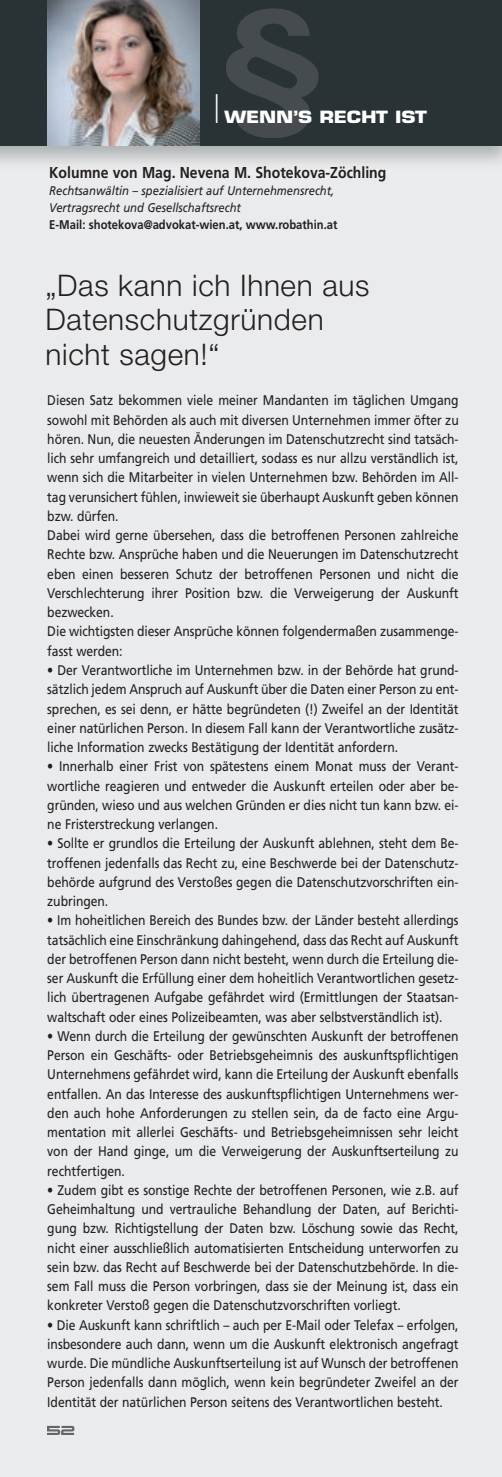
<style>
.page{position:relative;width:502px;height:1477px;background:#fff}
.page>*{position:absolute;margin:0;border:0;box-sizing:border-box;transform-origin:0 0}
.t1{font:38.5px "Eurostile";color:#fff;scale:.45 1}
.t2{font:300 29.75px/34.5px "Helvetica Neue";letter-spacing:.02em;color:#231f20}
.t3{font:700 16.45px "Eurostile";letter-spacing:-.015em;color:#fff;scale:1.2 1}
.t4{font:700 15.75px "Frutiger";color:#231f20;scale:.89 1}
.t5{font:14px/19.2px "Frutiger";letter-spacing:-.005em;color:#231f20;text-align:justify;scale:.87 1}
.t6{font:italic 12.6px/17px "Frutiger";color:#231f20;scale:.89 1}
.t7{font:700 12.6px "Frutiger";color:#231f20;scale:.89 1}
</style>
<div class="page">
<div style="left:0;top:137px;width:501px;height:1340px;background:#e9ebec"></div>
<div style="left:0;top:0;width:501px;height:146px;background:#293234"></div>
<img style="left:47px;top:0;width:152px;height:146px">
<svg style="left:226px;top:8px;width:92px;height:130px"></svg>
<svg style="left:47px;top:1426px;width:27px;height:9px"></svg>
<h1 class="t1" style="left:215px;top:94px;width:10px">I</h1>
<p class="t3" style="left:224px;top:111px;width:170px">WENN’S RECHT IST</p>
<p class="t4" style="left:49px;top:167px;width:380px">Kolumne von Mag. Nevena M. Shotekova-Zöchling</p>
<p class="t6" style="left:49px;top:183px;width:321px">Rechtsanwältin – spezialisiert auf Unternehmensrecht,<br>Vertragsrecht und Gesellschaftsrecht</p>
<p class="t7" style="left:49px;top:220px;width:325px">E-Mail: shotekova@advokat-wien.at, www.robathin.at</p>
<h2 class="t2" style="left:45px;top:271px;width:325px">„Das kann ich Ihnen aus<br>Datenschutzgründen nicht sagen!“</h2>
<p class="t5" style="left:47px;top:392px;width:474px;text-align:left">Diesen Satz bekommen viele meiner Mandanten im täglichen Umgang sowohl mit Behörden als auch mit diversen Unternehmen immer öfter zu hören. Nun, die neuesten Änderungen im Datenschutzrecht sind tatsäch&shy;lich sehr umfangreich und detailliert, sodass es nur allzu verständlich ist, wenn sich die Mitarbeiter in vielen Unternehmen bzw. Behörden im All&shy;tag verunsichert fühlen, inwieweit sie überhaupt Auskunft geben können bzw. dürfen.<br>Dabei wird gerne übersehen, dass die betroffenen Personen zahlreiche Rechte bzw. Ansprüche haben und die Neuerungen im Datenschutzrecht eben einen besseren Schutz der betroffenen Personen und nicht die Verschlechterung ihrer Position bzw. die Verweigerung der Auskunft bezwecken.<br>Die wichtigsten dieser Ansprüche können folgendermaßen zusammenge&shy;fasst werden:</p>
<p class="t5" style="left:47px;top:661px;width:474px">• Der Verantwortliche im Unternehmen bzw. in der Behörde hat grund&shy;sätzlich jedem Anspruch auf Auskunft über die Daten einer Person zu ent&shy;sprechen, es sei denn, er hätte begründeten (!) Zweifel an der Identität einer natürlichen Person. In diesem Fall kann der Verantwortliche zusätz&shy;liche Information zwecks Bestätigung der Identität anfordern.</p>
<p class="t5" style="left:47px;top:758px;width:474px">• Innerhalb einer Frist von spätestens einem Monat muss der Verant&shy;wortliche reagieren und entweder die Auskunft erteilen oder aber be&shy;gründen, wieso und aus welchen Gründen er dies nicht tun kann bzw. ei&shy;ne Fristerstreckung verlangen.</p>
<p class="t5" style="left:47px;top:835px;width:474px">• Sollte er grundlos die Erteilung der Auskunft ablehnen, steht dem Be&shy;troffenen jedenfalls das Recht zu, eine Beschwerde bei der Datenschutz&shy;behörde aufgrund des Verstoßes gegen die Datenschutzvorschriften ein&shy;zubringen.</p>
<p class="t5" style="left:47px;top:912px;width:474px">• Im hoheitlichen Bereich des Bundes bzw. der Länder besteht allerdings tatsächlich eine Einschränkung dahingehend, dass das Recht auf Auskunft der betroffenen Person dann nicht besteht, wenn durch die Erteilung die&shy;ser Auskunft die Erfüllung einer dem hoheitlich Verantwortlichen gesetz&shy;lich übertragenen Aufgabe gefährdet wird (Ermittlungen der Staatsan&shy;waltschaft oder eines Polizeibeamten, was aber selbstverständlich ist).</p>
<p class="t5" style="left:47px;top:1027px;width:474px">• Wenn durch die Erteilung der gewünschten Auskunft der betroffenen Person ein Geschäfts- oder Betriebsgeheimnis des auskunftspflichtigen Unternehmens gefährdet wird, kann die Erteilung der Auskunft ebenfalls entfallen. An das Interesse des auskunftspflichtigen Unternehmens wer&shy;den auch hohe Anforderungen zu stellen sein, da de facto eine Argu&shy;mentation mit allerlei Geschäfts- und Betriebsgeheimnissen sehr leicht von der Hand ginge, um die Verweigerung der Auskunftserteilung zu rechtfertigen.</p>
<p class="t5" style="left:47px;top:1181px;width:474px">• Zudem gibt es sonstige Rechte der betroffenen Personen, wie z.B. auf Geheimhaltung und vertrauliche Behandlung der Daten, auf Berichti&shy;gung bzw. Richtigstellung der Daten bzw. Löschung sowie das Recht, nicht einer ausschließlich automatisierten Entscheidung unterworfen zu sein bzw. das Recht auf Beschwerde bei der Datenschutzbehörde. In die&shy;sem Fall muss die Person vorbringen, dass sie der Meinung ist, dass ein konkreter Verstoß gegen die Datenschutzvorschriften vorliegt.</p>
<p class="t5" style="left:47px;top:1316px;width:474px">• Die Auskunft kann schriftlich – auch per E-Mail oder Telefax – erfolgen, insbesondere auch dann, wenn um die Auskunft elektronisch angefragt wurde. Die mündliche Auskunftserteilung ist auf Wunsch der betroffenen Person jedenfalls dann möglich, wenn kein begründeter Zweifel an der Identität der natürlichen Person seitens des Verantwortlichen besteht.</p>
</div>
